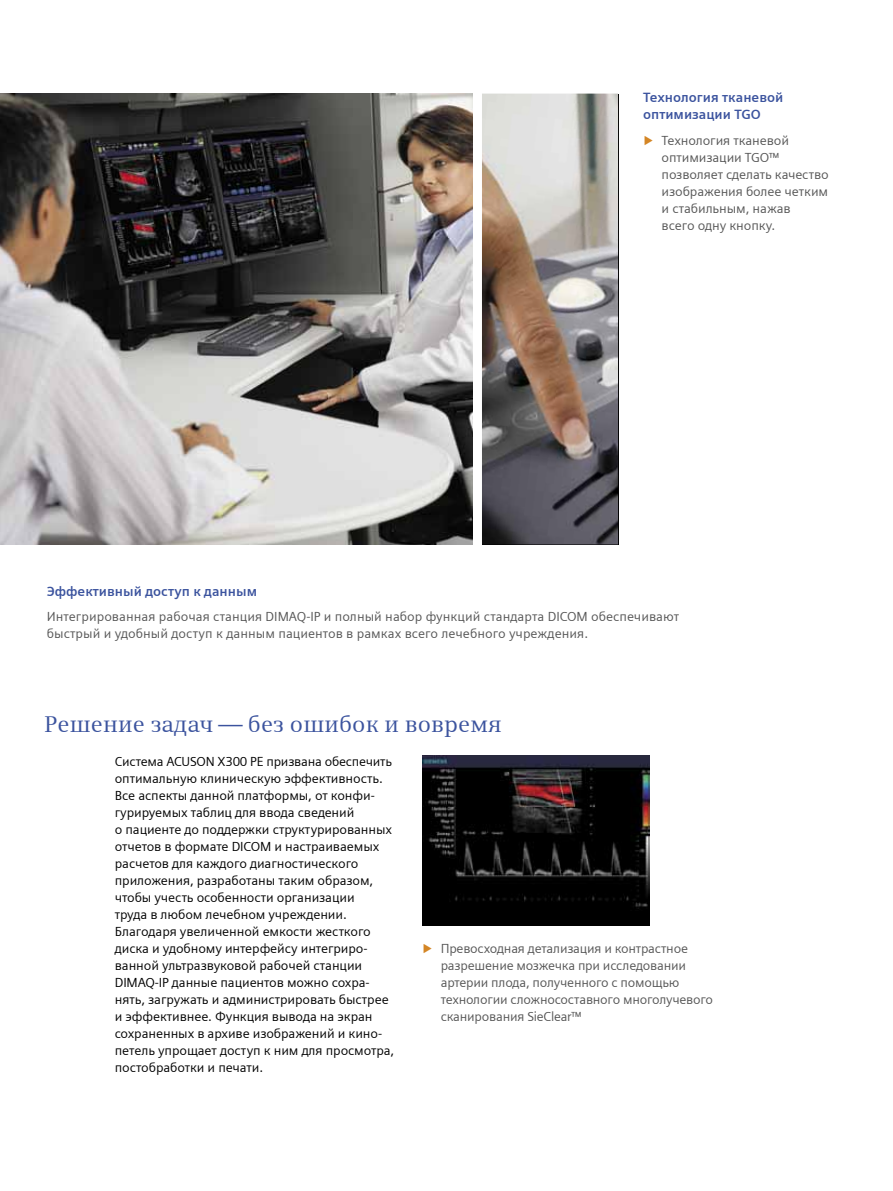
<style>
.page{position:relative;width:893px;height:1191px;background:#fff}
.page>*{position:absolute;margin:0;border:0;box-sizing:border-box;transform-origin:0 0}
.t1{font:22.8px "Siemens Serif";letter-spacing:.005em;color:#3b539e}
.t2{font:700 13.5px/17px "Siemens Sans";color:#3b539e}
.t3{font:13.2px/17px "Siemens Sans";letter-spacing:-.01em;color:#000}
.t4{font:13.2px/17px "Siemens Sans";letter-spacing:-.01em;color:#555}
.s1{font-family:"Arial";color:#d48625}
</style>
<div class="page">
<img style="left:422px;top:755px;width:227px;height:170px">
<img style="left:0;top:94px;width:472px;height:450px">
<img style="left:482px;top:94px;width:136px;height:450px">
<p class="t2" style="left:643px;top:89px;width:142px">Технология тканевой оптимизации TGO</p>
<p class="t4" style="left:662px;top:132px;width:169px;text-indent:-18px"><span class="s1">►</span> Технология тканевой оптимизации TGO™ позволяет сделать качество изображения более четким и стабильным, нажав<br>всего одну кнопку.</p>
<p class="t2" style="left:47px;top:582px;width:212px">Эффективный доступ к данным</p>
<p class="t4" style="left:47px;top:608px;width:634px">Интегрированная рабочая станция DIMAQ-IP и полный набор функций стандарта DICOM обеспечивают быстрый и удобный доступ к данным пациентов в рамках всего лечебного учреждения.</p>
<h1 class="t1" style="left:45px;top:710px;width:459px">Решение задач — без ошибок и вовремя</h1>
<p class="t3" style="left:115px;top:752px;width:281px">Система ACUSON X300 PE призвана обеспечить оптимальную клиническую эффективность.<br>Все аспекты данной платформы, от конфи&shy;гурируемых таблиц для ввода сведений<br>о пациенте до поддержки структурированных отчетов в формате DICOM и настраиваемых расчетов для каждого диагностического приложения, разработаны таким образом, чтобы учесть особенности организации<br>труда в любом лечебном учреждении.<br>Благодаря увеличенной емкости жесткого диска и удобному интерфейсу интегриро&shy;ванной ультразвуковой рабочей станции DIMAQ-IP данные пациентов можно сохра&shy;нять, загружать и администрировать быстрее и эффективнее. Функция вывода на экран сохраненных в архиве изображений и кино&shy;петель упрощает доступ к ним для просмотра, постобработки и печати.</p>
<p class="t4" style="left:441px;top:939px;width:274px;text-indent:-18px"><span class="s1">►</span> Превосходная детализация и контрастное разрешение мозжечка при исследовании артерии плода, полученного с помощью технологии сложносоставного многолучевого сканирования SieClear™</p>
</div>
